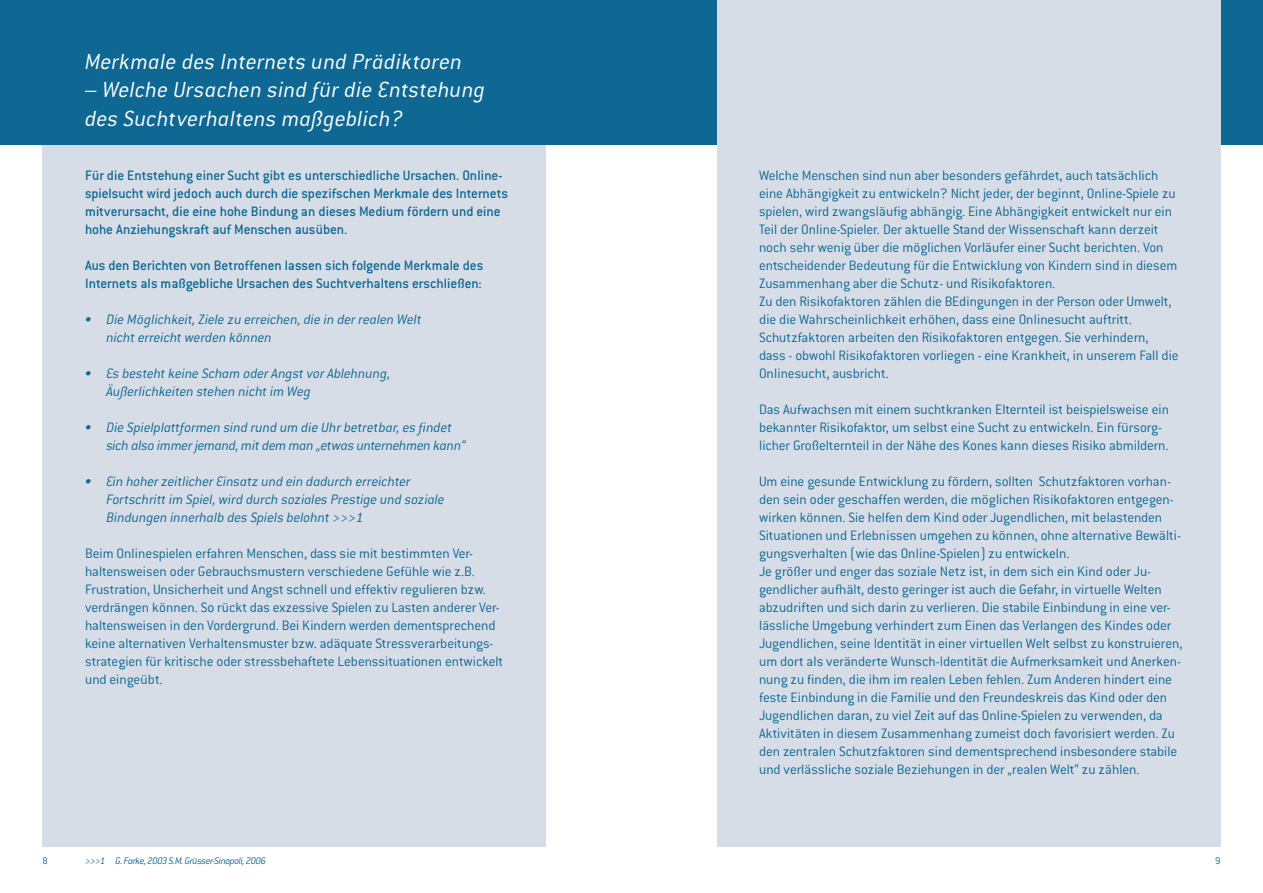
<style>
.page{position:relative;width:1263px;height:893px;background:#fff}
.page>*{position:absolute;margin:0;border:0;box-sizing:border-box;transform-origin:0 0}
.t1{font:italic 300 24px/28.5px "Conduit ITC";letter-spacing:.01em;color:#fff}
.t2{font:300 15px/18px "Conduit ITC";letter-spacing:-.005em;color:#0e6893}
.t3{font:italic 300 15px/18px "Conduit ITC";letter-spacing:-.005em;color:#0e6893}
.t4{font:500 15px/18px "Conduit ITC";letter-spacing:-.005em;color:#0e6893}
.t5{font:italic 300 10.5px "Conduit ITC";letter-spacing:-.04em;color:#0e6893}
.t6{font:300 10.5px "Conduit ITC";color:#0e6893}
</style>
<div class="page">
<div style="left:0;top:0;width:1263px;height:144px;background:#0e6893"></div>
<div style="left:43px;top:0;width:503px;height:846px;background:#d7dde7"></div>
<div style="left:716px;top:0;width:504px;height:846px;background:#d7dde7"></div>
<div style="left:0;top:0;width:572px;height:144px;background:#0e6893"></div>
<h1 class="t1" style="left:85px;top:47px;width:379px">Merkmale des Internets und Prädiktoren</h1>
<h1 class="t1" style="left:85px;top:76px;width:402px">– Welche Ursachen sind für die Entstehung des Suchtverhaltens maßgeblich?</h1>
<p class="t4" style="left:85px;top:166px;width:425px">Für die Entstehung einer Sucht gibt es unterschiedliche Ursachen. Online&shy;spielsucht wird jedoch auch durch die spezifschen Merkmale des Internets mitverursacht, die eine hohe Bindung an dieses Medium fördern und eine hohe Anziehungskraft auf Menschen ausüben.</p>
<p class="t4" style="left:85px;top:256px;width:400px">Aus den Berichten von Betroffenen lassen sich folgende Merkmale des<br>Internets als maßgebliche Ursachen des Suchtverhaltens erschließen:</p>
<p class="t3" style="left:106px;top:310px;width:317px;text-indent:-21px">• Die Möglichkeit, Ziele zu erreichen, die in der realen Welt nicht erreicht werden können</p>
<p class="t3" style="left:106px;top:364px;width:286px;text-indent:-21px">• Es besteht keine Scham oder Angst vor Ablehnung,<br>Äußerlichkeiten stehen nicht im Weg</p>
<p class="t3" style="left:106px;top:418px;width:361px;text-indent:-21px">• Die Spielplattformen sind rund um die Uhr betretbar, es findet sich also immer jemand, mit dem man „etwas unternehmen kann“</p>
<p class="t3" style="left:106px;top:472px;width:340px;text-indent:-21px">• Ein hoher zeitlicher Einsatz und ein dadurch erreichter<br>Fortschritt im Spiel, wird durch soziales Prestige und soziale<br>Bindungen innerhalb des Spiels belohnt &gt;&gt;&gt;1</p>
<p class="t2" style="left:85px;top:544px;width:420px">Beim Onlinespielen erfahren Menschen, dass sie mit bestimmten Ver&shy;haltensweisen oder Gebrauchsmustern verschiedene Gefühle wie z.B.<br>Frustration, Unsicherheit und Angst schnell und effektiv regulieren bzw. verdrängen können. So rückt das exzessive Spielen zu Lasten anderer Ver&shy;haltensweisen in den Vordergrund. Bei Kindern werden dementsprechend keine alternativen Verhaltensmuster bzw. adäquate Stressverarbeitungs&shy;strategien für kritische oder stressbehaftete Lebenssituationen entwickelt und eingeübt.</p>
<p class="t2" style="left:759px;top:166px;width:421px">Welche Menschen sind nun aber besonders gefährdet, auch tatsächlich eine Abhängigkeit zu entwickeln? Nicht jeder, der beginnt, Online-Spiele zu spielen, wird zwangsläufig abhängig. Eine Abhängigkeit entwickelt nur ein Teil der Online-Spieler. Der aktuelle Stand der Wissenschaft kann derzeit noch sehr wenig über die möglichen Vorläufer einer Sucht berichten. Von entscheidender Bedeutung für die Entwicklung von Kindern sind in diesem Zusammenhang aber die Schutz- und Risikofaktoren.<br>Zu den Risikofaktoren zählen die BEdingungen in der Person oder Umwelt, die die Wahrscheinlichkeit erhöhen, dass eine Onlinesucht auftritt.<br>Schutzfaktoren arbeiten den Risikofaktoren entgegen. Sie verhindern, dass - obwohl Risikofaktoren vorliegen - eine Krankheit, in unserem Fall die Onlinesucht, ausbricht.</p>
<p class="t2" style="left:759px;top:400px;width:411px">Das Aufwachsen mit einem suchtkranken Elternteil ist beispielsweise ein bekannter Risikofaktor, um selbst eine Sucht zu entwickeln. Ein fürsorg&shy;licher Großelternteil in der Nähe des Kones kann dieses Risiko abmildern.</p>
<p class="t2" style="left:759px;top:472px;width:425px">Um eine gesunde Entwicklung zu fördern, sollten Schutzfaktoren vorhan&shy;den sein oder geschaffen werden, die möglichen Risikofaktoren entgegen&shy;wirken können. Sie helfen dem Kind oder Jugendlichen, mit belastenden Situationen und Erlebnissen umgehen zu können, ohne alternative Bewälti&shy;gungsverhalten (wie das Online-Spielen) zu entwickeln.<br>Je größer und enger das soziale Netz ist, in dem sich ein Kind oder Ju&shy;gendlicher aufhält, desto geringer ist auch die Gefahr, in virtuelle Welten abzudriften und sich darin zu verlieren. Die stabile Einbindung in eine ver&shy;lässliche Umgebung verhindert zum Einen das Verlangen des Kindes oder Jugendlichen, seine Identität in einer virtuellen Welt selbst zu konstruieren, um dort als veränderte Wunsch-Identität die Aufmerksamkeit und Anerken&shy;nung zu finden, die ihm im realen Leben fehlen. Zum Anderen hindert eine feste Einbindung in die Familie und den Freundeskreis das Kind oder den Jugendlichen daran, zu viel Zeit auf das Online-Spielen zu verwenden, da Aktivitäten in diesem Zusammenhang zumeist doch favorisiert werden. Zu den zentralen Schutzfaktoren sind dementsprechend insbesondere stabile und verlässliche soziale Beziehungen in der „realen Welt“ zu zählen.</p>
<p class="t6" style="left:43px;top:855px;width:7px">8</p>
<p class="t6" style="left:1215px;top:855px;width:7px">9</p>
<p class="t5" style="left:85px;top:855px;width:183px">&gt;&gt;&gt;1 G. Farke, 2003 S.M. Grüsser-Sinopoli, 2006</p>
</div>
